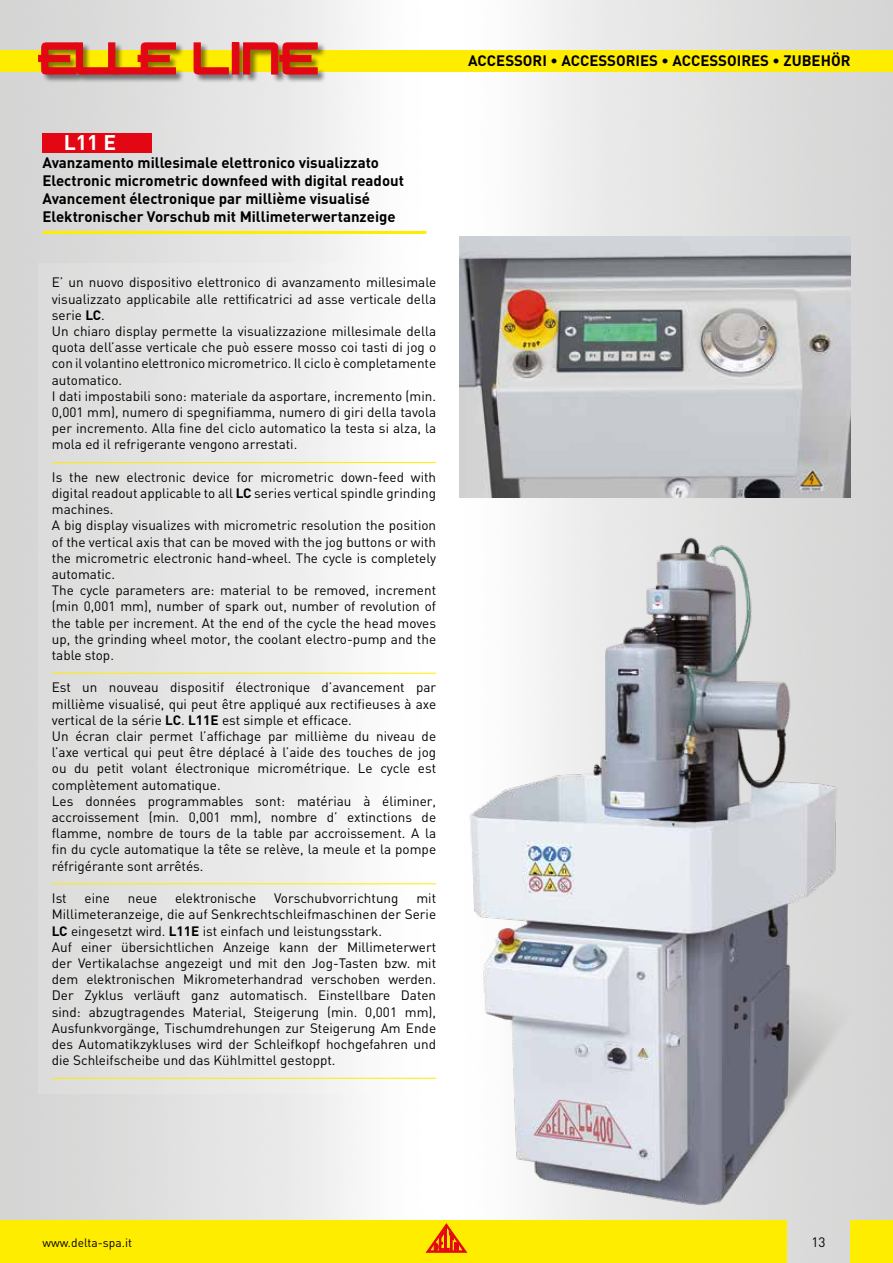
<style>
.page{position:relative;width:893px;height:1263px;background:#fff}
.page>*{position:absolute;margin:0;border:0;box-sizing:border-box;transform-origin:0 0}
.t1{font:700 21px "DIN";color:#fff}
.t2{font:700 15px/18px "DIN";color:#000}
.t3{font:13.5px/16.2px "DIN";color:#000}
.t4{font:12px "DIN";color:#000}
.s1{font-weight:700}
</style>
<div class="page">
<img style="left:0;top:0;width:893px;height:1263px">
<div style="left:0;top:1220px;width:786px;height:43px;background:#ffed00"></div>
<div style="left:0;top:50px;width:893px;height:21px;background:#ffed00"></div>
<div style="left:850px;top:1220px;width:43px;height:43px;background:#ffed00"></div>
<div style="left:38px;top:42px;width:288px;height:41px;background:#000;opacity:.5"></div>
<svg style="left:38px;top:42px;width:138px;height:33px;background:#d95c22"></svg>
<svg style="left:193px;top:42px;width:36px;height:33px"></svg>
<div style="left:232px;top:43px;width:7px;height:31px;background:#e30613"></div>
<svg style="left:243px;top:42px;width:75px;height:33px;background:#d34f19"></svg>
<svg style="left:426px;top:1233px;width:40px;height:19px"></svg>
<div style="left:38px;top:264px;width:448px;height:830px;background:linear-gradient(to right,#d9d9d8,#fff)"></div>
<div style="left:43px;top:133px;width:109px;height:20px;background:#e30613"></div>
<hr style="left:43px;top:231px;width:383px;height:3px;background:#ffed00">
<hr style="left:52px;top:462px;width:384px;height:1px;background:#ffed00">
<hr style="left:52px;top:673px;width:384px;height:1px;background:#ffed00">
<hr style="left:52px;top:883px;width:384px;height:1px;background:#ffed00">
<hr style="left:52px;top:1078px;width:384px;height:1px;background:#ffed00">
<img style="left:420px;top:512px;width:473px;height:721px">
<img style="left:459px;top:236px;width:391px;height:262px">
<h1 class="t1" style="left:64px;top:129px;width:54px">L11 E</h1>
<p class="t2" style="left:43px;top:153px;width:363px">Avanzamento millesimale elettronico visualizzato Electronic micrometric downfeed with digital readout Avancement électronique par millième visualisé Elektronischer Vorschub mit Millimeterwertanzeige</p>
<p class="t3" style="left:52px;top:274px;width:386px">E’ un nuovo dispositivo elettronico di avanzamento millesimale visualizzato applicabile alle rettificatrici ad asse verticale della serie <span class="s1">LC</span>.<br>Un chiaro display permette la visualizzazione millesimale della quota dell’asse verticale che può essere mosso coi tasti di jog o con il volantino elettronico micrometrico. Il ciclo è completamente automatico.<br>I dati impostabili sono: materiale da asportare, incremento (min.<br>0,001 mm), numero di spegnifiamma, numero di giri della tavola per incremento. Alla fine del ciclo automatico la testa si alza, la mola ed il refrigerante vengono arrestati.</p>
<p class="t3" style="left:52px;top:469px;width:386px">Is the new electronic device for micrometric down-feed with digital readout applicable to all <span class="s1">LC</span> series vertical spindle grinding machines.<br>A big display visualizes with micrometric resolution the position of the vertical axis that can be moved with the jog buttons or with the micrometric electronic hand-wheel. The cycle is completely automatic.<br>The cycle parameters are: material to be removed, increment (min 0,001 mm), number of spark out, number of revolution of the table per increment. At the end of the cycle the head moves up, the grinding wheel motor, the coolant electro-pump and the table stop.</p>
<p class="t3" style="left:52px;top:679px;width:386px">Est un nouveau dispositif électronique d’avancement par millième visualisé, qui peut être appliqué aux rectifieuses à axe vertical de la série <span class="s1">LC</span>. <span class="s1">L11E</span> est simple et efficace.<br>Un écran clair permet l’affichage par millième du niveau de l’axe vertical qui peut être déplacé à l’aide des touches de jog ou du petit volant électronique micrométrique. Le cycle est complètement automatique.<br>Les données programmables sont: matériau à éliminer, accroissement (min. 0,001 mm), nombre d’ extinctions de flamme, nombre de tours de la table par accroissement. A la fin du cycle automatique la tête se relève, la meule et la pompe réfrigérante sont arrêtés.</p>
<p class="t3" style="left:52px;top:890px;width:16px">Ist</p>
<p class="t3" style="left:85px;top:890px;width:27px">eine</p>
<p class="t3" style="left:128px;top:890px;width:31px">neue</p>
<p class="t3" style="left:175px;top:890px;width:83px">elektronische</p>
<p class="t3" style="left:274px;top:890px;width:126px">Vorschubvorrichtung</p>
<p class="t3" style="left:52px;top:890px;width:386px;text-indent:365px">mit Millimeteranzeige, die auf Senkrechtschleifmaschinen der Serie <span class="s1">LC</span> eingesetzt wird. <span class="s1">L11E</span> ist einfach und leistungsstark.<br>Auf einer übersichtlichen Anzeige kann der Millimeterwert der Vertikalachse angezeigt und mit den Jog-Tasten bzw. mit dem elektronischen Mikrometerhandrad verschoben werden.<br>Der Zyklus verläuft ganz automatisch. Einstellbare Daten sind: abzugtragendes Material, Steigerung (min. 0,001 mm), Ausfunkvorgänge, Tischumdrehungen zur Steigerung Am Ende des Automatikzykluses wird der Schleifkopf hochgefahren und die Schleifscheibe und das Kühlmittel gestoppt.</p>
<p class="t2" style="left:468px;top:51px;width:384px">ACCESSORI • ACCESSORIES • ACCESSOIRES • ZUBEHÖR</p>
<p class="t4" style="left:43px;top:1235px;width:91px">www.delta-spa.it</p>
<p class="t3" style="left:811px;top:1234px;width:16px">13</p>
</div>
